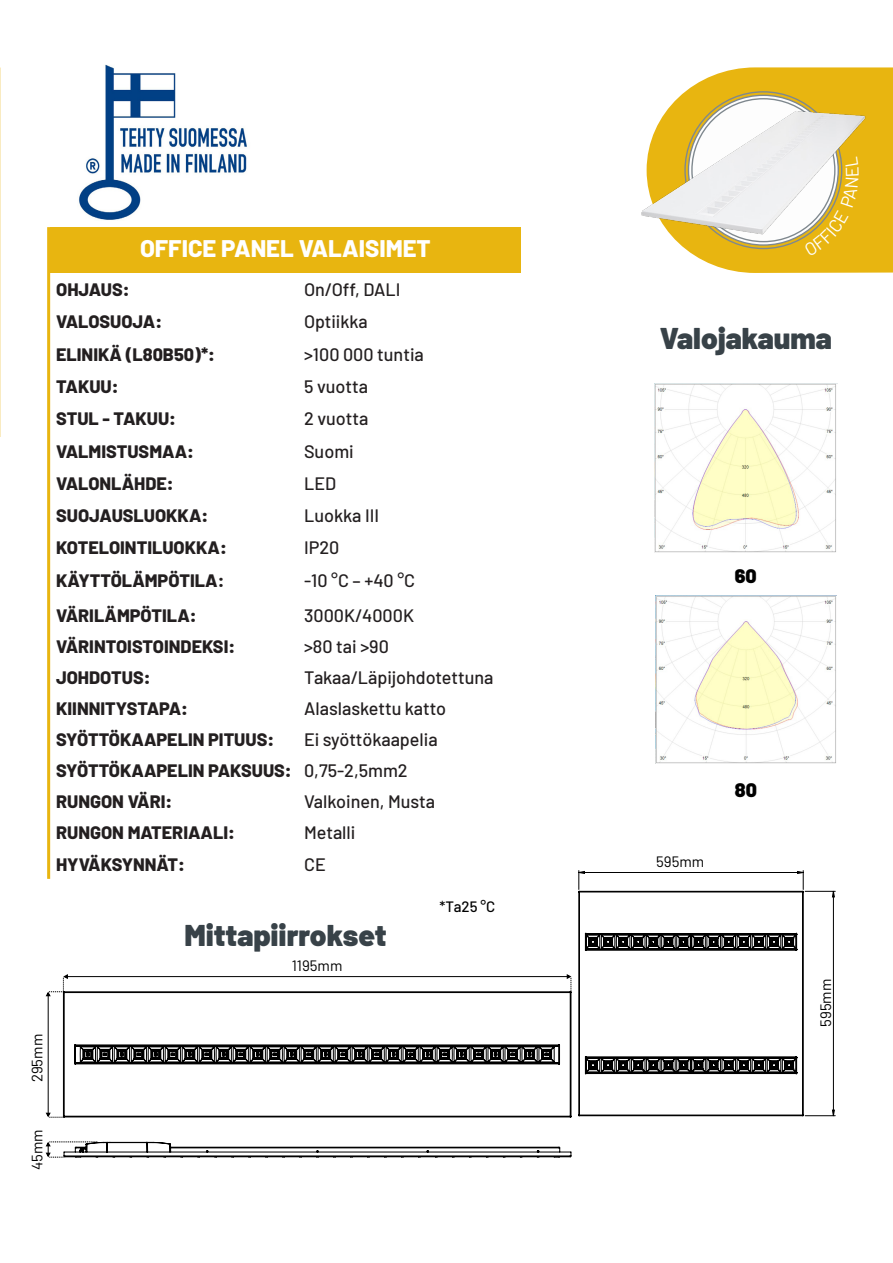
<style>
.page{position:relative;width:893px;height:1263px;background:#fff}
.page>*{position:absolute;margin:0;border:0;box-sizing:border-box;transform-origin:0 0}
.t1{font:900 30px "Barlow";color:#384248}
.t2{font:800 24px "Barlow";color:#fff}
.t3{font:900 19.5px "Barlow";color:#000}
.t4{font:800 18px "Barlow";color:#231f20}
.t5{font:500 18px "Barlow";color:#231f20}
.t6{font:15px "Barlow";color:#000}
.t7{font:500 15px "Barlow";color:#000}
.s1{font-weight:700}
</style>
<div class="page">
<div style="left:871px;top:67px;width:22px;height:206px;background:#e8b510"></div>
<svg style="left:0;top:67px;width:1px;height:370px"></svg>
<hr style="left:47px;top:227px;width:3px;height:652px;background:#e8b510">
<div style="left:50px;top:227px;width:471px;height:45px;background:#e8b510"></div>
<img style="left:654px;top:383px;width:184px;height:169px">
<img style="left:655px;top:596px;width:181px;height:168px">
<svg style="left:45px;top:1141px;width:527px;height:17px"></svg>
<svg style="left:63px;top:991px;width:509px;height:127px"></svg>
<hr style="left:48px;top:994px;width:1px;height:120px;background:#000">
<hr style="left:64px;top:976px;width:506px;height:1px;background:#000">
<svg style="left:566px;top:974px;width:5px;height:17px"></svg>
<svg style="left:45px;top:974px;width:24px;height:23px"></svg>
<svg style="left:45px;top:1112px;width:18px;height:6px"></svg>
<img style="left:79px;top:64px;width:168px;height:156px">
<img style="left:641px;top:67px;width:230px;height:206px">
<svg style="left:578px;top:889px;width:258px;height:228px"></svg>
<hr style="left:571px;top:858px;width:271px;height:1px;background:#000">
<hr style="left:571px;top:858px;width:1px;height:259px;background:#000">
<hr style="left:571px;top:1262px;width:271px;height:1px;background:#000">
<hr style="left:892px;top:858px;width:1px;height:259px;background:#000">
<svg style="left:818px;top:1262px;width:24px;height:1px"></svg>
<hr style="left:805px;top:891px;width:30px;height:1px;background:#000">
<hr style="left:805px;top:1115px;width:30px;height:1px;background:#000">
<svg style="left:578px;top:870px;width:226px;height:19px"></svg>
<svg style="left:832px;top:891px;width:3px;height:225px"></svg>
<svg style="left:578px;top:891px;width:226px;height:225px"></svg>
<svg style="left:804px;top:157px;width:55px;height:100px"></svg>
<p class="t2" style="left:140px;top:234px;width:292px">OFFICE PANEL VALAISIMET</p>
<p class="t4" style="left:56px;top:278px;width:75px">OHJAUS:</p>
<p class="t5" style="left:304px;top:278px;width:98px">On/Off, DALI</p>
<p class="t4" style="left:56px;top:311px;width:107px">VALOSUOJA:</p>
<p class="t5" style="left:304px;top:311px;width:65px">Optiikka</p>
<p class="t4" style="left:56px;top:343px;width:160px">ELINIKÄ (L80B50)*:</p>
<p class="t5" style="left:304px;top:343px;width:121px">&gt;100 000 tuntia</p>
<p class="t4" style="left:56px;top:375px;width:64px">TAKUU:</p>
<p class="t5" style="left:304px;top:375px;width:65px">5 vuotta</p>
<p class="t4" style="left:56px;top:408px;width:121px">STUL - TAKUU:</p>
<p class="t5" style="left:304px;top:408px;width:66px">2 vuotta</p>
<p class="t4" style="left:56px;top:440px;width:139px">VALMISTUSMAA:</p>
<p class="t5" style="left:304px;top:440px;width:51px">Suomi</p>
<p class="t4" style="left:56px;top:472px;width:119px">VALONLÄHDE:</p>
<p class="t5" style="left:304px;top:472px;width:34px">LED</p>
<p class="t4" style="left:56px;top:504px;width:154px">SUOJAUSLUOKKA:</p>
<p class="t5" style="left:304px;top:504px;width:77px">Luokka III</p>
<p class="t4" style="left:56px;top:537px;width:172px">KOTELOINTILUOKKA:</p>
<p class="t5" style="left:304px;top:537px;width:37px">IP20</p>
<p class="t4" style="left:56px;top:569px;width:170px">KÄYTTÖLÄMPÖTILA<span class="s1">:</span></p>
<p class="t5" style="left:304px;top:569px;width:113px">-10 °C – +40 °C</p>
<p class="t4" style="left:56px;top:604px;width:142px">VÄRILÄMPÖTILA:</p>
<p class="t5" style="left:304px;top:604px;width:112px">3000K/4000K</p>
<p class="t4" style="left:56px;top:635px;width:180px">VÄRINTOISTOINDEKSI:</p>
<p class="t5" style="left:304px;top:635px;width:86px">&gt;80 tai &gt;90</p>
<p class="t4" style="left:56px;top:666px;width:96px">JOHDOTUS:</p>
<p class="t5" style="left:304px;top:666px;width:191px">Takaa/Läpijohdotettuna</p>
<p class="t4" style="left:56px;top:697px;width:133px">KIINNITYSTAPA:</p>
<p class="t5" style="left:304px;top:697px;width:144px">Alaslaskettu katto</p>
<p class="t4" style="left:56px;top:728px;width:219px">SYÖTTÖKAAPELIN PITUUS:</p>
<p class="t5" style="left:304px;top:728px;width:135px">Ei syöttökaapelia</p>
<p class="t4" style="left:56px;top:759px;width:237px">SYÖTTÖKAAPELIN PAKSUUS:</p>
<p class="t5" style="left:304px;top:759px;width:105px">0,75-2,5mm2</p>
<p class="t4" style="left:56px;top:791px;width:118px">RUNGON VÄRI:</p>
<p class="t5" style="left:304px;top:791px;width:133px">Valkoinen, Musta</p>
<p class="t4" style="left:56px;top:822px;width:180px">RUNGON MATERIAALI:</p>
<p class="t5" style="left:304px;top:822px;width:53px">Metalli</p>
<p class="t4" style="left:56px;top:853px;width:130px">HYVÄKSYNNÄT:</p>
<p class="t5" style="left:304px;top:853px;width:23px">CE</p>
<p class="t1" style="left:184px;top:916px;width:204px">Mittapiirrokset</p>
<p class="t6" style="left:292px;top:956px;width:52px">1195mm</p>
<p class="t7" style="left:440px;top:898px;width:57px">*Ta25 °C</p>
<p class="t6" style="left:28px;top:1082px;width:50px;rotate:-90deg">295mm</p>
<p class="t6" style="left:28px;top:1170px;width:42px;rotate:-90deg">45mm</p>
<p class="t1" style="left:660px;top:320px;width:174px">Valojakauma</p>
<p class="t3" style="left:735px;top:563px;width:23px">60</p>
<p class="t6" style="left:656px;top:852px;width:50px">595mm</p>
<p class="t3" style="left:735px;top:778px;width:24px">80</p>
<p class="t6" style="left:816px;top:1027px;width:50px;rotate:-90deg">595mm</p>
</div>
